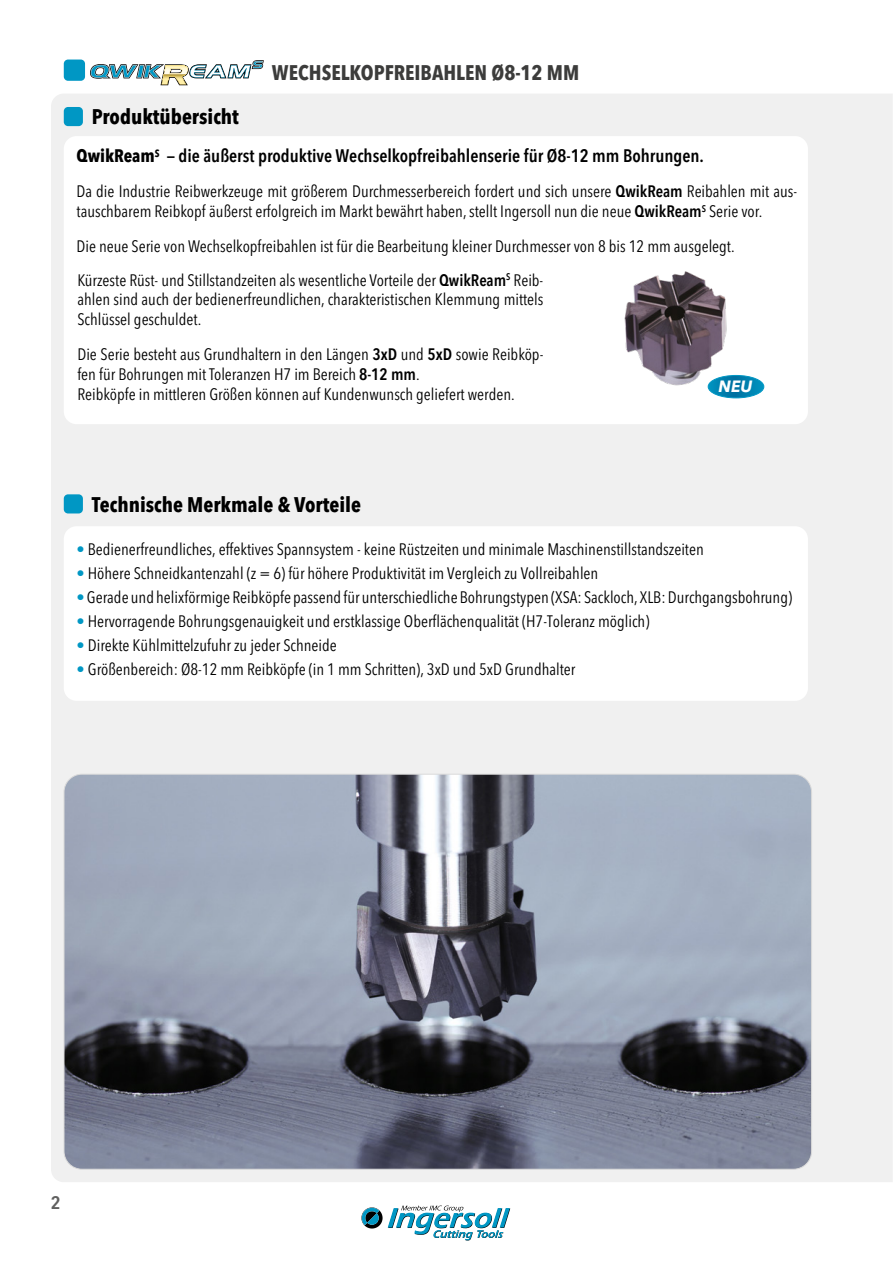
<style>
.page{position:relative;width:893px;height:1263px;background:#fff}
.page>*{position:absolute;margin:0;border:0;box-sizing:border-box;transform-origin:0 0}
.t1{font:700 condensed 21px "Avenir Next LT Pro";color:#000}
.t2{font:700 condensed 21px "Avenir Next LT Pro";color:#3c3c3b}
.t3{font:600 condensed 18px "Avenir Next LT Pro";color:#000}
.t4{font:600 condensed 18px "Avenir Next LT Pro";color:#60605f;scale:1.1 1}
.t5{font:condensed 16.5px/19.8px "Avenir Next LT Pro";color:#000}
.t6{font:italic 700 16.2px "Avenir Next LT Pro";color:#fff}
.s1{font-weight:700}
.s2{font-weight:600}
.s3{color:#0097c4}
</style>
<div class="page">
<div style="left:51px;top:94px;width:842px;height:1088px;background:#f0f0f0"></div>
<svg style="left:361px;top:1205px;width:149px;height:35px"></svg>
<div style="left:64px;top:60px;width:21px;height:21px;background:#0097c4;border-radius:4px"></div>
<div style="left:64px;top:494px;width:19px;height:19px;background:#0097c4;border-radius:4px"></div>
<div style="left:64px;top:526px;width:744px;height:175px;background:#fff;border-radius:13px"></div>
<div style="left:64px;top:107px;width:19px;height:19px;background:#0097c4;border-radius:4px"></div>
<div style="left:64px;top:136px;width:744px;height:288px;background:#fff;border-radius:13px"></div>
<svg style="left:90px;top:60px;width:174px;height:26px"></svg>
<svg style="left:714px;top:375px;width:50px;height:23px"></svg>
<div style="left:708px;top:375px;width:56px;height:23px;border:1px solid #0097c4;border-radius:50%"></div>
<img style="left:64px;top:774px;width:748px;height:395px">
<img style="left:624px;top:271px;width:119px;height:123px">
<p class="t2" style="left:272px;top:60px;width:309px">WECHSELKOPFREIBAHLEN Ø8-12 MM</p>
<p class="t1" style="left:92px;top:104px;width:148px">Produktübersicht</p>
<p class="t3" style="left:77px;top:145px;width:629px"><span class="s1">QwikReam</span><sup>S</sup> — die äußerst produktive Wechselkopfreibahlenserie für Ø8-12 mm Bohrungen.</p>
<p class="t5" style="left:77px;top:181px;width:722px">Da die Industrie Reibwerkzeuge mit größerem Durchmesserbereich fordert und sich unsere <span class="s2">QwikReam</span> Reibahlen mit aus&shy;tauschbarem Reibkopf äußerst erfolgreich im Markt bewährt haben, stellt Ingersoll nun die neue <span class="s2">QwikReam</span><sup>S</sup> Serie vor.</p>
<p class="t5" style="left:77px;top:236px;width:660px">Die neue Serie von Wechselkopfreibahlen ist für die Bearbeitung kleiner Durchmesser von 8 bis 12 mm ausgelegt.</p>
<p class="t5" style="left:77px;top:270px;width:467px;text-align:justify">Kürzeste Rüst- und Stillstandzeiten als wesentliche Vorteile der <span class="s2">QwikReam</span><sup>S</sup> Reib&shy;ahlen sind auch der bedienerfreundlichen, charakteristischen Klemmung mittels Schlüssel geschuldet.</p>
<p class="t5" style="left:77px;top:344px;width:467px">Die Serie besteht aus Grundhaltern in den Längen <span class="s2">3xD</span> und <span class="s2">5xD</span> sowie Reibköp&shy;fen für Bohrungen mit Toleranzen H7 im Bereich <span class="s2">8-12 mm</span>.<br>Reibköpfe in mittleren Größen können auf Kundenwunsch geliefert werden.</p>
<p class="t1" style="left:92px;top:492px;width:271px">Technische Merkmale &amp; Vorteile</p>
<p class="t6" style="left:718px;top:377px;width:36px">NEU</p>
<p class="t5" style="left:77px;top:539px;width:629px"><span class="s3">•</span> Bedienerfreundliches, effektives Spannsystem - keine Rüstzeiten und minimale Maschinenstillstandszeiten</p>
<p class="t5" style="left:77px;top:563px;width:523px"><span class="s3">•</span> Höhere Schneidkantenzahl (z = 6) für höhere Produktivität im Vergleich zu Vollreibahlen</p>
<p class="t5" style="left:77px;top:587px;width:717px"><span class="s3">•</span> Gerade und helixförmige Reibköpfe passend für unterschiedliche Bohrungstypen (XSA: Sackloch, XLB: Durchgangsbohrung)</p>
<p class="t5" style="left:77px;top:611px;width:574px"><span class="s3">•</span> Hervorragende Bohrungsgenauigkeit und erstklassige Oberflächenqualität (H7-Toleranz möglich)</p>
<p class="t5" style="left:77px;top:635px;width:262px"><span class="s3">•</span> Direkte Kühlmittelzufuhr zu jeder Schneide</p>
<p class="t5" style="left:77px;top:659px;width:500px"><span class="s3">•</span> Größenbereich: Ø8-12 mm Reibköpfe (in 1 mm Schritten), 3xD und 5xD Grundhalter</p>
<p class="t4" style="left:51px;top:1191px;width:11px">2</p>
</div>
